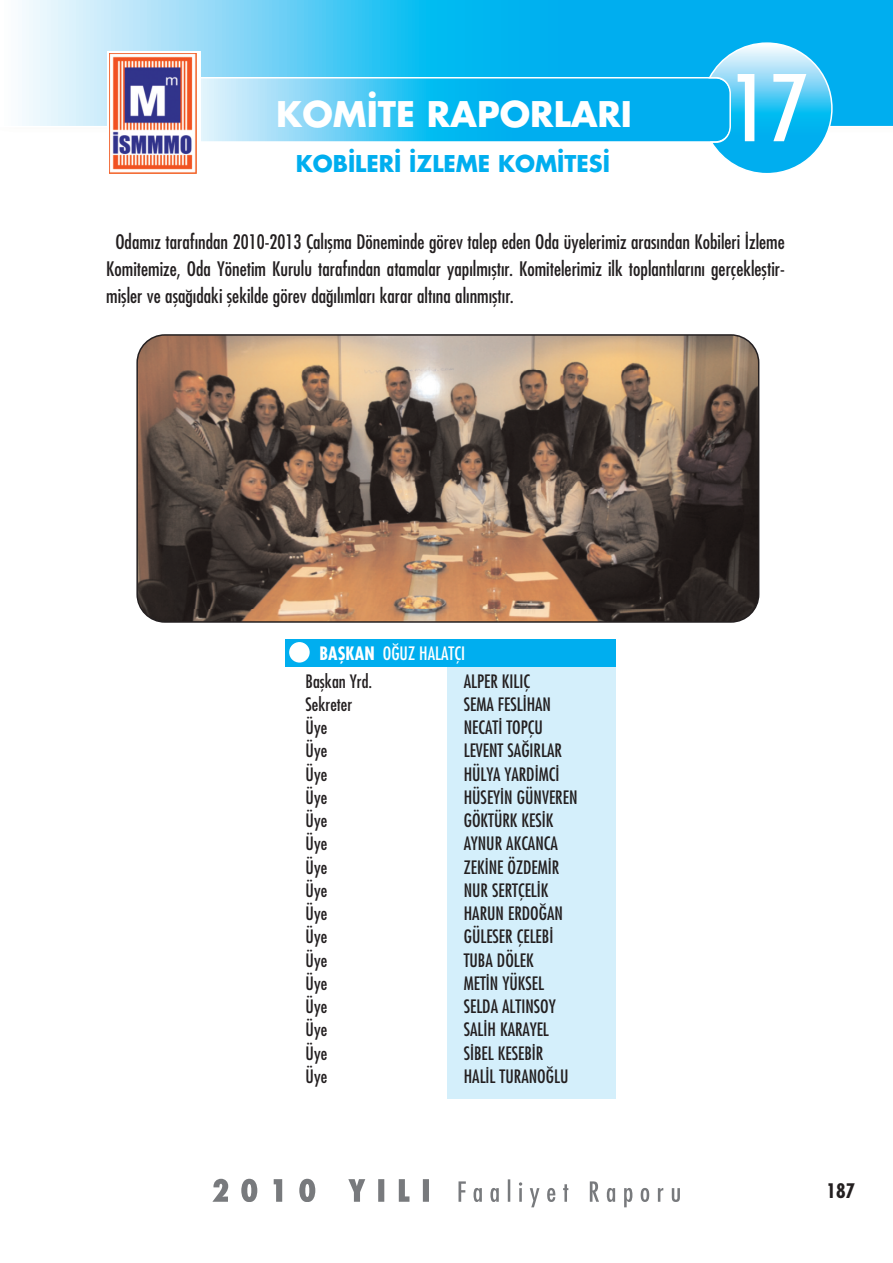
<style>
.page{position:relative;width:893px;height:1263px;background:#fff}
.page>*{position:absolute;margin:0;border:0;box-sizing:border-box;transform-origin:0 0}
.t1{font:89.25px "Futura Cond Nr Tr";color:#fff;scale:1.1 1}
.t2{font:34.35px "Futura Bold Tr";color:#fff}
.t3{font:22.5px "Futura Bold Tr";color:#00aeef}
.t4{font:19.5px/27px "Futura Cond Nr Tr";color:#231f20;text-align:justify}
.t5{font:700 condensed 19.5px "Futura";color:#231f20}
.t6{font:18px "Futura Cond Nr Tr";color:#231f20}
.t7{font:18px/27.3px "Futura Cond Nr Tr";color:#fff}
.s1{font-family:"Futura Cond Bold Tr"}
.s2{color:#231f20}
</style>
<div class="page">
<svg style="left:22px;top:0;width:871px;height:126px;background:#46c5f3"></svg>
<svg style="left:167px;top:78px;width:564px;height:64px;background:#39c1f2"></svg>
<div style="left:166px;top:77px;width:566px;height:66px;border:2px solid #fff;border-radius:16px"></div>
<svg style="left:707px;top:42px;width:126px;height:131px;background:#50c8f4"></svg>
<div style="left:107px;top:52px;width:93px;height:125px;background:#fff"></div>
<img style="left:109px;top:53px;width:88px;height:121px">
<svg style="left:212px;top:1179px;width:217px;height:23px"></svg>
<svg style="left:458px;top:1179px;width:222px;height:28px"></svg>
<svg style="left:136px;top:334px;width:623px;height:289px;background:#7e6654"></svg>
<div style="left:447px;top:652px;width:168px;height:447px;background:#d4effb"></div>
<div style="left:285px;top:639px;width:330px;height:27px;background:#00aeef"></div>
<div style="left:289px;top:642px;width:21px;height:20px;background:#fff;border-radius:50%"></div>
<h2 class="t2" style="left:276px;top:101px;width:357px">KOMİTE RAPORLARI</h2>
<p class="t3" style="left:296px;top:155px;width:316px">KOBİLERİ İZLEME KOMİTESİ</p>
<h1 class="t1" style="left:729px;top:74px;width:75px">17</h1>
<p class="t4" style="left:106px;top:230px;width:680px;text-indent:9px">Odamız tarafından 2010-2013 Çalışma Döneminde görev talep eden Oda üyelerimiz arasından Kobileri İzleme Komitemize, Oda Yönetim Kurulu tarafından atamalar yapılmıştır. Komitelerimiz ilk toplantılarını gerçekleştir&shy;mişler ve aşağıdaki şekilde görev dağılımları karar altına alınmıştır.</p>
<p class="t7" style="left:306px;top:642px;width:161px;text-indent:14px"><span class="s1">BAfiKAN</span> OĞUZ HALATÇI<br><span class="s2">Başkan Yrd.</span></p>
<p class="t6" style="left:464px;top:674px;width:68px">ALPER KILIÇ</p>
<p class="t6" style="left:306px;top:697px;width:48px">Sekreter</p>
<p class="t6" style="left:464px;top:697px;width:89px">SEMA FESLİHAN</p>
<p class="t6" style="left:306px;top:720px;width:23px">Üye</p>
<p class="t6" style="left:464px;top:720px;width:81px">NECATİ TOPÇU</p>
<p class="t6" style="left:306px;top:744px;width:23px">Üye</p>
<p class="t6" style="left:464px;top:744px;width:100px">LEVENT SAĞIRLAR</p>
<p class="t6" style="left:306px;top:767px;width:23px">Üye</p>
<p class="t6" style="left:464px;top:767px;width:97px">HÜLYA YARDİMCİ</p>
<p class="t6" style="left:306px;top:790px;width:23px">Üye</p>
<p class="t6" style="left:464px;top:790px;width:115px">HÜSEYİN GÜNVEREN</p>
<p class="t6" style="left:306px;top:813px;width:23px">Üye</p>
<p class="t6" style="left:464px;top:813px;width:91px">GÖKTÜRK KESİK</p>
<p class="t6" style="left:306px;top:837px;width:23px">Üye</p>
<p class="t6" style="left:464px;top:837px;width:96px">AYNUR AKCANCA</p>
<p class="t6" style="left:306px;top:860px;width:23px">Üye</p>
<p class="t6" style="left:464px;top:860px;width:97px">ZEKİNE ÖZDEMİR</p>
<p class="t6" style="left:306px;top:883px;width:23px">Üye</p>
<p class="t6" style="left:464px;top:883px;width:86px">NUR SERTÇELİK</p>
<p class="t6" style="left:306px;top:906px;width:23px">Üye</p>
<p class="t6" style="left:464px;top:906px;width:101px">HARUN ERDOĞAN</p>
<p class="t6" style="left:306px;top:930px;width:23px">Üye</p>
<p class="t6" style="left:464px;top:930px;width:91px">GÜLESER ÇELEBİ</p>
<p class="t6" style="left:306px;top:953px;width:23px">Üye</p>
<p class="t6" style="left:464px;top:953px;width:72px">TUBA DÖLEK</p>
<p class="t6" style="left:306px;top:976px;width:23px">Üye</p>
<p class="t6" style="left:464px;top:976px;width:82px">METİN YÜKSEL</p>
<p class="t6" style="left:306px;top:999px;width:23px">Üye</p>
<p class="t6" style="left:464px;top:999px;width:94px">SELDA ALTINSOY</p>
<p class="t6" style="left:306px;top:1023px;width:23px">Üye</p>
<p class="t6" style="left:464px;top:1023px;width:87px">SALİH KARAYEL</p>
<p class="t6" style="left:306px;top:1046px;width:23px">Üye</p>
<p class="t6" style="left:464px;top:1046px;width:81px">SİBEL KESEBİR</p>
<p class="t6" style="left:306px;top:1069px;width:23px">Üye</p>
<p class="t6" style="left:464px;top:1069px;width:106px">HALİL TURANOĞLU</p>
<p class="t5" style="left:826px;top:1178px;width:30px">187</p>
</div>
